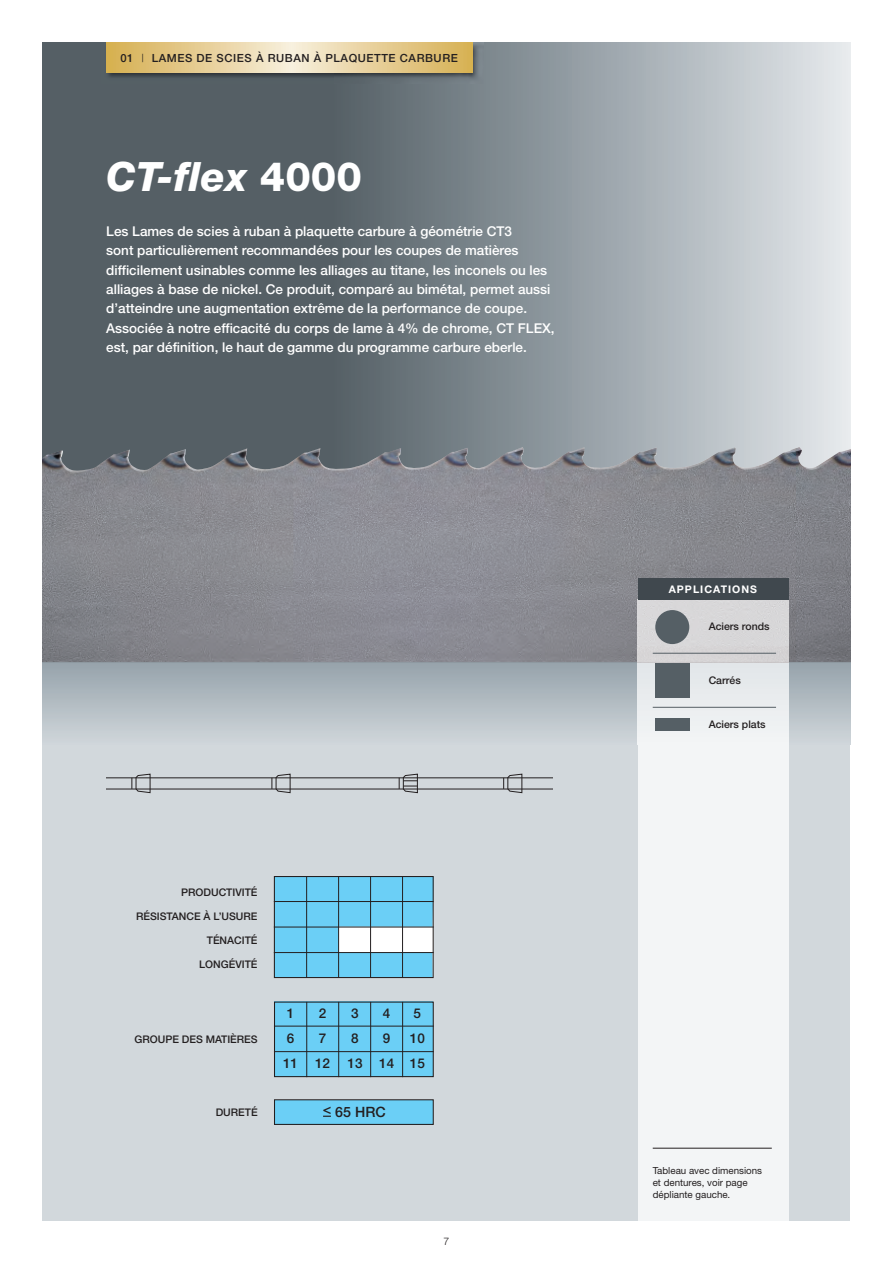
<style>
.page{position:relative;width:893px;height:1263px;background:#fff}
.page>*{position:absolute;margin:0;border:0;box-sizing:border-box;transform-origin:0 0}
.t1{font:italic 800 40.5px "Helvetica Neue";color:#fff}
.t2{font:500 14.25px "Helvetica Neue";color:#231f20}
.t3{font:500 13.5px/19.5px "Helvetica Neue";color:#fff}
.t4{font:500 13.5px "Helvetica Neue";color:#231f20}
.t5{font:500 11.25px "Helvetica Neue";letter-spacing:.05em;color:#231f20}
.t6{font:500 10.5px "Helvetica Neue";color:#231f20}
.t7{font:700 10.5px "Helvetica Neue";letter-spacing:.1em;color:#fff}
.t8{font:300 10.5px "Helvetica Neue";color:#231f20}
.t9{font:9.75px/12px "Helvetica Neue";color:#231f20}
.s1{font-weight:300}
.s2{font-style:normal}
</style>
<div class="page">
<div style="left:43px;top:204px;width:807px;height:1016px;background:#d2d8dc"></div>
<div style="left:332px;top:43px;width:518px;height:463px;background:linear-gradient(to right,#525e65,#e4e8ed)"></div>
<div style="left:43px;top:43px;width:291px;height:486px;background:#555f65"></div>
<svg style="left:43px;top:662px;width:807px;height:82px"></svg>
<img style="left:43px;top:447px;width:807px;height:215px">
<svg style="left:276px;top:878px;width:156px;height:98px;background:#80d4f5"></svg>
<div style="left:274px;top:876px;width:160px;height:102px;border:1px solid #231f20"></div>
<hr style="left:306px;top:876px;width:1px;height:101px;background:#231f20">
<hr style="left:338px;top:876px;width:1px;height:101px;background:#231f20">
<hr style="left:370px;top:876px;width:1px;height:101px;background:#231f20">
<hr style="left:402px;top:876px;width:1px;height:101px;background:#231f20">
<hr style="left:274px;top:901px;width:160px;height:1px;background:#231f20">
<hr style="left:274px;top:927px;width:160px;height:1px;background:#231f20">
<hr style="left:274px;top:952px;width:160px;height:1px;background:#231f20">
<div style="left:274px;top:1001px;width:159px;height:76px;background:#6bcff6"></div>
<div style="left:274px;top:1100px;width:159px;height:24px;background:#6bcff6"></div>
<div style="left:274px;top:1001px;width:160px;height:76px;border:1px solid #231f20"></div>
<div style="left:274px;top:1099px;width:160px;height:26px;border:1px solid #231f20"></div>
<hr style="left:306px;top:1002px;width:1px;height:75px;background:#231f20">
<hr style="left:338px;top:1002px;width:1px;height:75px;background:#231f20">
<hr style="left:370px;top:1002px;width:1px;height:75px;background:#231f20">
<hr style="left:402px;top:1002px;width:1px;height:75px;background:#231f20">
<hr style="left:274px;top:1026px;width:160px;height:1px;background:#231f20">
<hr style="left:274px;top:1051px;width:160px;height:1px;background:#231f20">
<div style="left:638px;top:744px;width:151px;height:476px;background:#f3f5f6"></div>
<img style="left:638px;top:600px;width:151px;height:144px">
<div style="left:655px;top:663px;width:34px;height:34px;background:#555f65"></div>
<div style="left:655px;top:718px;width:34px;height:13px;background:#555f65"></div>
<hr style="left:653px;top:707px;width:123px;height:1px;background:#555f65">
<div style="left:655px;top:610px;width:34px;height:34px;background:#555f65;border-radius:50%"></div>
<div style="left:638px;top:578px;width:151px;height:22px;background:#40484e"></div>
<hr style="left:653px;top:1148px;width:119px;height:1px;background:#231f20">
<hr style="left:653px;top:653px;width:123px;height:1px;background:#555f65">
<img style="left:101px;top:42px;width:383px;height:42px">
<svg style="left:107px;top:43px;width:365px;height:29px;background:#e6ce96"></svg>
<hr style="left:106px;top:788px;width:447px;height:1px;background:#231f20">
<hr style="left:106px;top:777px;width:447px;height:1px;background:#231f20">
<svg style="left:131px;top:773px;width:20px;height:21px"></svg>
<svg style="left:503px;top:773px;width:20px;height:21px"></svg>
<svg style="left:271px;top:773px;width:20px;height:21px"></svg>
<svg style="left:399px;top:773px;width:19px;height:21px"></svg>
<p class="t5" style="left:120px;top:51px;width:339px">01 <span class="s1">|</span> LAMES DE SCIES À RUBAN À PLAQUETTE CARBURE</p>
<h1 class="t1" style="left:106px;top:152px;width:257px">CT-flex <span class="s2">4000</span></h1>
<p class="t3" style="left:106px;top:221px;width:450px">Les Lames de scies à ruban à plaquette carbure à géométrie CT3<br>sont particulièrement recommandées pour les coupes de matières difficilement usinables comme les alliages au titane, les inconels ou les alliages à base de nickel. Ce produit, comparé au bimétal, permet aussi d’atteindre une augmentation extrême de la performance de coupe.<br>Associée à notre efficacité du corps de lame à 4% de chrome, CT FLEX, est, par définition, le haut de gamme du programme carbure eberle.</p>
<p class="t6" style="left:181px;top:886px;width:78px">PRODUCTIVITÉ</p>
<p class="t6" style="left:136px;top:910px;width:123px">RÉSISTANCE À L’USURE</p>
<p class="t6" style="left:207px;top:934px;width:52px">TÉNACITÉ</p>
<p class="t6" style="left:199px;top:958px;width:60px">LONGÉVITÉ</p>
<p class="t6" style="left:134px;top:1033px;width:125px">GROUPE DES MATIÈRES</p>
<p class="t6" style="left:216px;top:1106px;width:43px">DURETÉ</p>
<p class="t4" style="left:287px;top:1005px;width:9px">1</p>
<p class="t4" style="left:319px;top:1005px;width:9px">2</p>
<p class="t4" style="left:351px;top:1005px;width:9px">3</p>
<p class="t4" style="left:383px;top:1005px;width:9px">4</p>
<p class="t4" style="left:414px;top:1005px;width:9px">5</p>
<p class="t4" style="left:287px;top:1030px;width:9px">6</p>
<p class="t4" style="left:319px;top:1030px;width:9px">7</p>
<p class="t4" style="left:351px;top:1030px;width:9px">8</p>
<p class="t4" style="left:383px;top:1030px;width:9px">9</p>
<p class="t4" style="left:410px;top:1030px;width:16px">10</p>
<p class="t4" style="left:283px;top:1055px;width:16px">11</p>
<p class="t4" style="left:315px;top:1055px;width:16px">12</p>
<p class="t4" style="left:348px;top:1055px;width:79px">13 14 15</p>
<p class="t2" style="left:323px;top:1103px;width:64px">&lt; 65 HRC</p>
<p class="t8" style="left:444px;top:1235px;width:7px">7</p>
<p class="t7" style="left:669px;top:583px;width:90px">APPLICATIONS</p>
<p class="t6" style="left:709px;top:620px;width:62px">Aciers ronds</p>
<p class="t6" style="left:709px;top:673px;width:34px">Carrés</p>
<p class="t6" style="left:709px;top:718px;width:58px">Aciers plats</p>
<p class="t9" style="left:653px;top:1165px;width:111px">Tableau avec dimensions et dentures, voir page dépliante gauche.</p>
</div>
